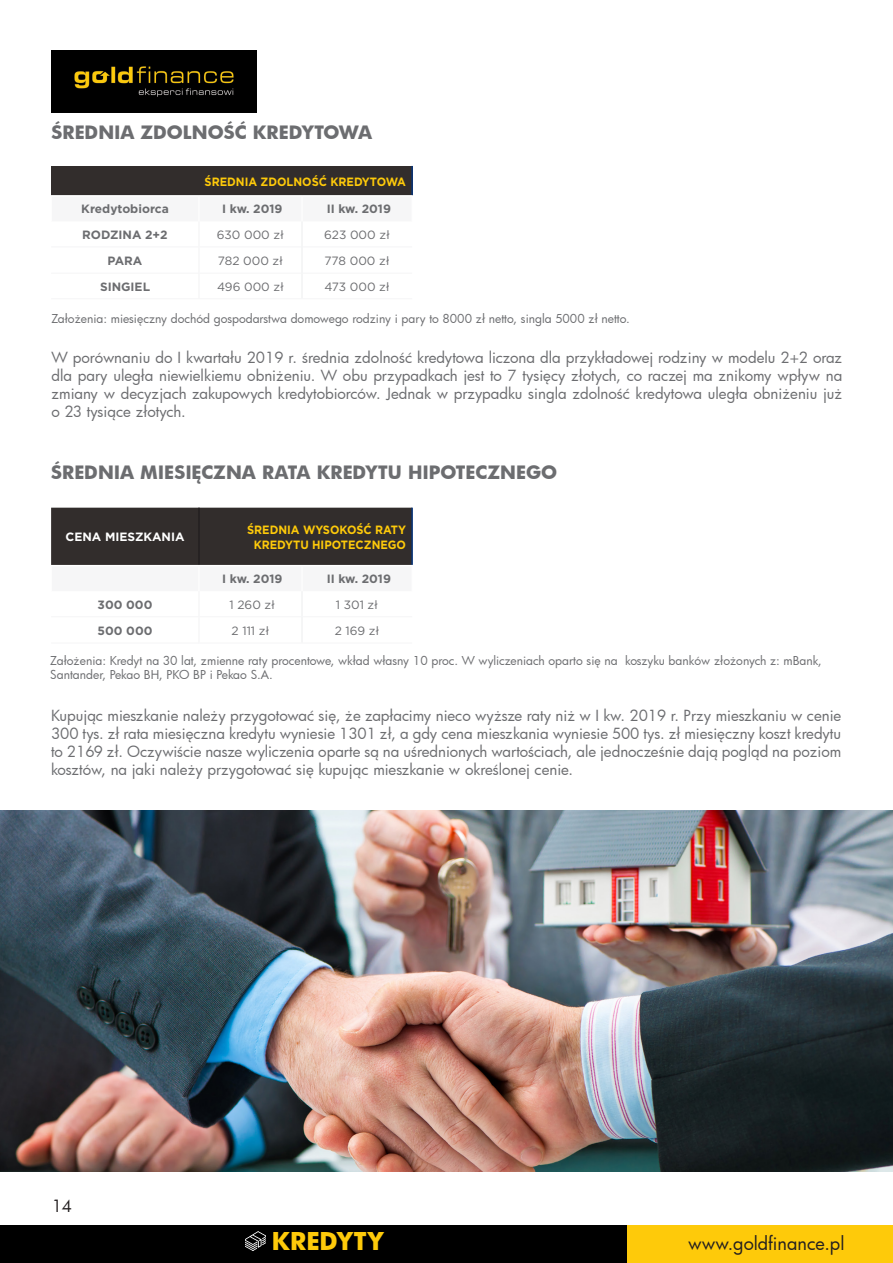
<style>
.page{position:relative;width:893px;height:1263px;background:#fff}
.page>*{position:absolute;margin:0;border:0;box-sizing:border-box;transform-origin:0 0}
.t1{font:700 24px "Futura";color:#feca0a}
.t2{font:700 18px "Futura";color:#6c6d70}
.t3{font:18px "Futura";color:#231f20}
.t4{font:16.5px "Futura";color:#231f20}
.t5{font:15px/18px "Futura";color:#6c6d70;text-align:justify}
.t6{font:12px/14.4px "Futura";color:#6c6d70}
.t7{font:700 12px "Gotham";color:#6c6d70}
.t8{font:12px "Gotham";color:#6c6d70}
.t9{font:700 12px "Gotham";color:#feca0a;scale:.93 1}
.t10{font:700 12px "Gotham";color:#fff}
</style>
<div class="page">
<div style="left:0;top:1225px;width:646px;height:38px;background:#000"></div>
<div style="left:627px;top:1225px;width:266px;height:38px;background:#feca0a"></div>
<img style="left:51px;top:51px;width:206px;height:61px">
<div style="left:51px;top:166px;width:361px;height:30px;background:#322d2c"></div>
<hr style="left:411px;top:166px;width:2px;height:29px;background:#08347b">
<hr style="left:198px;top:221px;width:2px;height:25px;background:#f6f6f7">
<hr style="left:51px;top:246px;width:148px;height:1px;background:#f6f6f7">
<hr style="left:199px;top:246px;width:102px;height:1px;background:#f6f6f7">
<hr style="left:303px;top:246px;width:109px;height:1px;background:#f6f6f7">
<hr style="left:198px;top:247px;width:2px;height:26px;background:#f6f6f7">
<hr style="left:51px;top:273px;width:148px;height:1px;background:#f6f6f7">
<hr style="left:199px;top:273px;width:102px;height:1px;background:#f6f6f7">
<hr style="left:303px;top:273px;width:109px;height:1px;background:#f6f6f7">
<hr style="left:51px;top:298px;width:148px;height:1px;background:#f6f6f7">
<hr style="left:199px;top:298px;width:103px;height:1px;background:#f6f6f7">
<hr style="left:302px;top:298px;width:110px;height:1px;background:#f6f6f7">
<hr style="left:198px;top:274px;width:2px;height:24px;background:#f6f6f7">
<hr style="left:50px;top:195px;width:149px;height:2px;background:#fff">
<hr style="left:199px;top:195px;width:103px;height:2px;background:#fff">
<hr style="left:302px;top:195px;width:111px;height:2px;background:#fff">
<hr style="left:301px;top:221px;width:2px;height:26px;background:#f2f3f4">
<hr style="left:301px;top:247px;width:2px;height:26px;background:#f2f3f4">
<hr style="left:301px;top:273px;width:2px;height:25px;background:#f2f3f4">
<hr style="left:198px;top:591px;width:2px;height:25px;background:#f6f6f7">
<hr style="left:51px;top:616px;width:148px;height:1px;background:#f6f6f7">
<hr style="left:199px;top:616px;width:102px;height:1px;background:#f6f6f7">
<hr style="left:303px;top:616px;width:109px;height:1px;background:#f6f6f7">
<hr style="left:198px;top:617px;width:2px;height:25px;background:#f6f6f7">
<hr style="left:51px;top:642px;width:148px;height:2px;background:#f6f6f7">
<hr style="left:199px;top:642px;width:103px;height:2px;background:#f6f6f7">
<hr style="left:302px;top:642px;width:110px;height:2px;background:#f6f6f7">
<div style="left:51px;top:508px;width:362px;height:57px;background:#322d2c"></div>
<hr style="left:301px;top:591px;width:2px;height:26px;background:#f2f3f4">
<hr style="left:301px;top:617px;width:2px;height:25px;background:#f2f3f4">
<img style="left:245px;top:1231px;width:21px;height:20px">
<img style="left:0;top:810px;width:893px;height:361px">
<p class="t2" style="left:51px;top:120px;width:322px">ŚREDNIA ZDOLNOŚĆ KREDYTOWA</p>
<p class="t9" style="left:205px;top:173px;width:218px">ŚREDNIA ZDOLNOŚĆ KREDYTOWA</p>
<p class="t7" style="left:81px;top:201px;width:89px">Kredytobiorca</p>
<p class="t7" style="left:222px;top:201px;width:62px">I kw. 2019</p>
<p class="t7" style="left:327px;top:201px;width:66px">II kw. 2019</p>
<p class="t7" style="left:82px;top:227px;width:87px">RODZINA 2+2</p>
<p class="t8" style="left:217px;top:227px;width:69px">630 000 zł</p>
<p class="t8" style="left:324px;top:227px;width:67px">623 000 zł</p>
<p class="t7" style="left:108px;top:253px;width:36px">PARA</p>
<p class="t8" style="left:218px;top:253px;width:67px">782 000 zł</p>
<p class="t8" style="left:324px;top:253px;width:67px">778 000 zł</p>
<p class="t7" style="left:100px;top:279px;width:52px">SINGIEL</p>
<p class="t8" style="left:217px;top:279px;width:68px">496 000 zł</p>
<p class="t8" style="left:324px;top:279px;width:67px">473 000 zł</p>
<p class="t6" style="left:51px;top:311px;width:580px">Założenia: miesięczny dochód gospodarstwa domowego rodziny i pary to 8000 zł netto, singla 5000 zł netto.</p>
<p class="t5" style="left:51px;top:349px;width:792px">W porównaniu do I kwartału 2019 r. średnia zdolność kredytowa liczona dla przykładowej rodziny w modelu 2+2 oraz dla pary uległa niewielkiemu obniżeniu. W obu przypadkach jest to 7 tysięcy złotych, co raczej ma znikomy wpływ na zmiany w decyzjach zakupowych kredytobiorców. Jednak w przypadku singla zdolność kredytowa uległa obniżeniu już o 23 tysiące złotych.</p>
<p class="t2" style="left:51px;top:460px;width:508px">ŚREDNIA MIESIĘCZNA RATA KREDYTU HIPOTECZNEGO</p>
<p class="t10" style="left:66px;top:529px;width:120px">CENA MIESZKANIA</p>
<p class="t9" style="left:247px;top:522px;width:172px">ŚREDNIA WYSOKOŚĆ RATY</p>
<p class="t9" style="left:254px;top:536px;width:165px">KREDYTU HIPOTECZNEGO</p>
<p class="t7" style="left:222px;top:571px;width:62px">I kw. 2019</p>
<p class="t7" style="left:327px;top:571px;width:66px">II kw. 2019</p>
<p class="t7" style="left:98px;top:596px;width:56px">300 000</p>
<p class="t8" style="left:229px;top:597px;width:47px">1 260 zł</p>
<p class="t8" style="left:336px;top:597px;width:44px">1 301 zł</p>
<p class="t7" style="left:98px;top:622px;width:56px">500 000</p>
<p class="t8" style="left:232px;top:623px;width:39px">2 111 zł</p>
<p class="t8" style="left:335px;top:623px;width:46px">2 169 zł</p>
<p class="t6" style="left:50px;top:653px;width:773px">Założenia: Kredyt na 30 lat, zmienne raty procentowe, wkład własny 10 proc. W wyliczeniach oparto się na koszyku banków złożonych z: mBank,<br>Santander, Pekao BH, PKO BP i Pekao S.A.</p>
<p class="t5" style="left:51px;top:706px;width:792px">Kupując mieszkanie należy przygotować się, że zapłacimy nieco wyższe raty niż w I kw. 2019 r. Przy mieszkaniu w cenie 300 tys. zł rata miesięczna kredytu wyniesie 1301 zł, a gdy cena mieszkania wyniesie 500 tys. zł miesięczny koszt kredytu to 2169 zł. Oczywiście nasze wyliczenia oparte są na uśrednionych wartościach, ale jednocześnie dają pogląd na poziom kosztów, na jaki należy przygotować się kupując mieszkanie w określonej cenie.</p>
<p class="t4" style="left:52px;top:1194px;width:22px">14</p>
<p class="t1" style="left:272px;top:1224px;width:114px">KREDYTY</p>
<p class="t3" style="left:688px;top:1231px;width:158px">www.goldfinance.pl</p>
</div>
